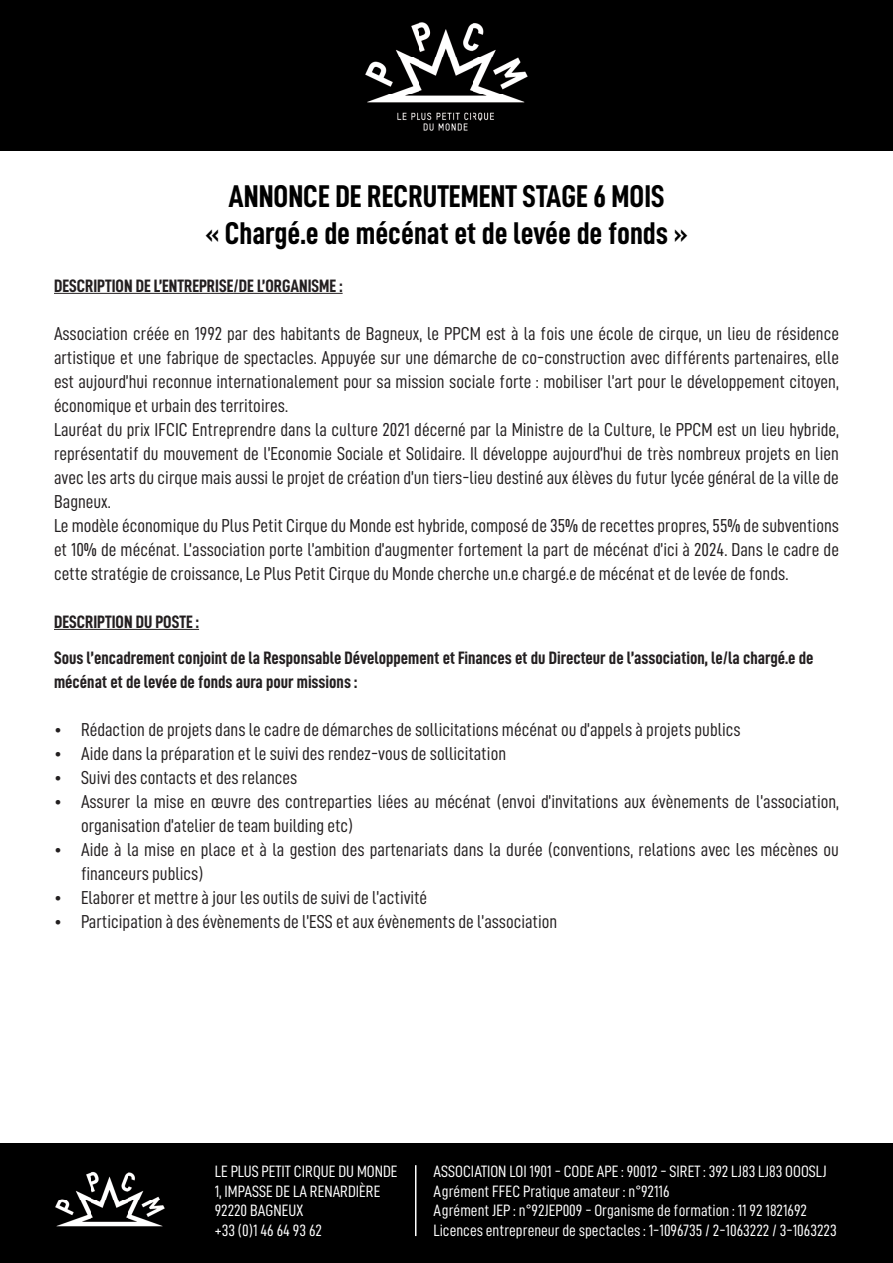
<style>
.page{position:relative;width:893px;height:1263px;background:#fff}
.page>*{position:absolute;margin:0;border:0;box-sizing:border-box;transform-origin:0 0}
.t1{font:31.5px/37.5px "D DIN Condensed Bold";color:#000;text-align:center}
.t2{font:18.75px/24px "D DIN Condensed";color:#231f20}
.t3{font:18px/36px "D DIN Condensed Bold";color:#231f20}
.t4{font:16.5px/19.8px "D DIN Condensed";color:#fff}
</style>
<div class="page">
<div style="left:0;top:0;width:893px;height:151px;background:#000"></div>
<img style="left:366px;top:22px;width:54px;height:98px">
<img style="left:420px;top:22px;width:107px;height:109px">
<hr style="left:54px;top:293px;width:289px;height:1px;background:#231f20">
<hr style="left:54px;top:629px;width:145px;height:1px;background:#231f20">
<div style="left:0;top:1144px;width:893px;height:119px;background:#000"></div>
<img style="left:55px;top:1172px;width:37px;height:55px">
<img style="left:92px;top:1171px;width:72px;height:56px">
<hr style="left:415px;top:1165px;width:1px;height:71px;background:#fff">
<h1 class="t1" style="left:205px;top:177px;width:484px">ANNONCE DE RECRUTEMENT STAGE 6 MOIS<br>« Chargé.e de mécénat et de levée de fonds »</h1>
<p class="t3" style="left:54px;top:267px;width:290px">DESCRIPTION DE L’ENTREPRISE/DE L’ORGANISME :</p>
<p class="t2" style="left:54px;top:321px;width:787px">Association créée en 1992 par des habitants de Bagneux, le PPCM est à la fois une école de cirque, un lieu de résidence artistique et une fabrique de spectacles. Appuyée sur une démarche de co-construction avec différents partenaires, elle est aujourd’hui reconnue internationalement pour sa mission sociale forte : mobiliser l’art pour le développement citoyen, économique et urbain des territoires.<br>Lauréat du prix IFCIC Entreprendre dans la culture 2021 décerné par la Ministre de la Culture, le PPCM est un lieu hybride, représentatif du mouvement de l’Economie Sociale et Solidaire. Il développe aujourd’hui de très nombreux projets en lien avec les arts du cirque mais aussi le projet de création d’un tiers-lieu destiné aux élèves du futur lycée général de la ville de Bagneux.<br>Le modèle économique du Plus Petit Cirque du Monde est hybride, composé de 35% de recettes propres, 55% de subventions et 10% de mécénat. L’association porte l’ambition d’augmenter fortement la part de mécénat d’ici à 2024. Dans le cadre de cette stratégie de croissance, Le Plus Petit Cirque du Monde cherche un.e chargé.e de mécénat et de levée de fonds.</p>
<p class="t3" style="left:54px;top:603px;width:761px">DESCRIPTION DU POSTE :<br>Sous l’encadrement conjoint de la Responsable Développement et Finances et du Directeur de l’association, le/la chargé.e de</p>
<p class="t3" style="left:54px;top:663px;width:305px">mécénat et de levée de fonds aura pour missions :</p>
<p class="t2" style="left:54px;top:717px;width:688px">• Rédaction de projets dans le cadre de démarches de sollicitations mécénat ou d’appels à projets publics</p>
<p class="t2" style="left:54px;top:741px;width:454px">• Aide dans la préparation et le suivi des rendez-vous de sollicitation</p>
<p class="t2" style="left:54px;top:765px;width:245px">• Suivi des contacts et des relances</p>
<p class="t2" style="left:81px;top:789px;width:760px;text-indent:-27px">• Assurer la mise en œuvre des contreparties liées au mécénat (envoi d’invitations aux évènements de l’association, organisation d’atelier de team building etc)</p>
<p class="t2" style="left:81px;top:837px;width:759px;text-indent:-27px">• Aide à la mise en place et à la gestion des partenariats dans la durée (conventions, relations avec les mécènes ou financeurs publics)</p>
<p class="t2" style="left:54px;top:885px;width:375px">• Elaborer et mettre à jour les outils de suivi de l’activité</p>
<p class="t2" style="left:54px;top:909px;width:505px">• Participation à des évènements de l’ESS et aux évènements de l’association</p>
<p class="t4" style="left:215px;top:1161px;width:184px">LE PLUS PETIT CIRQUE DU MONDE<br>1, IMPASSE DE LA RENARDIÈRE<br>92220 BAGNEUX<br>+33 (0)1 46 64 93 62</p>
<p class="t4" style="left:434px;top:1161px;width:405px">ASSOCIATION LOI 1901 - CODE APE : 90012 - SIRET : 392 LJ83 LJ83 OOOSLJ Agrément FFEC Pratique amateur : n°92116<br>Agrément JEP : n°92JEP009 - Organisme de formation : 11 92 1821692<br>Licences entrepreneur de spectacles : 1-1096735 / 2-1063222 / 3-1063223</p>
</div>
